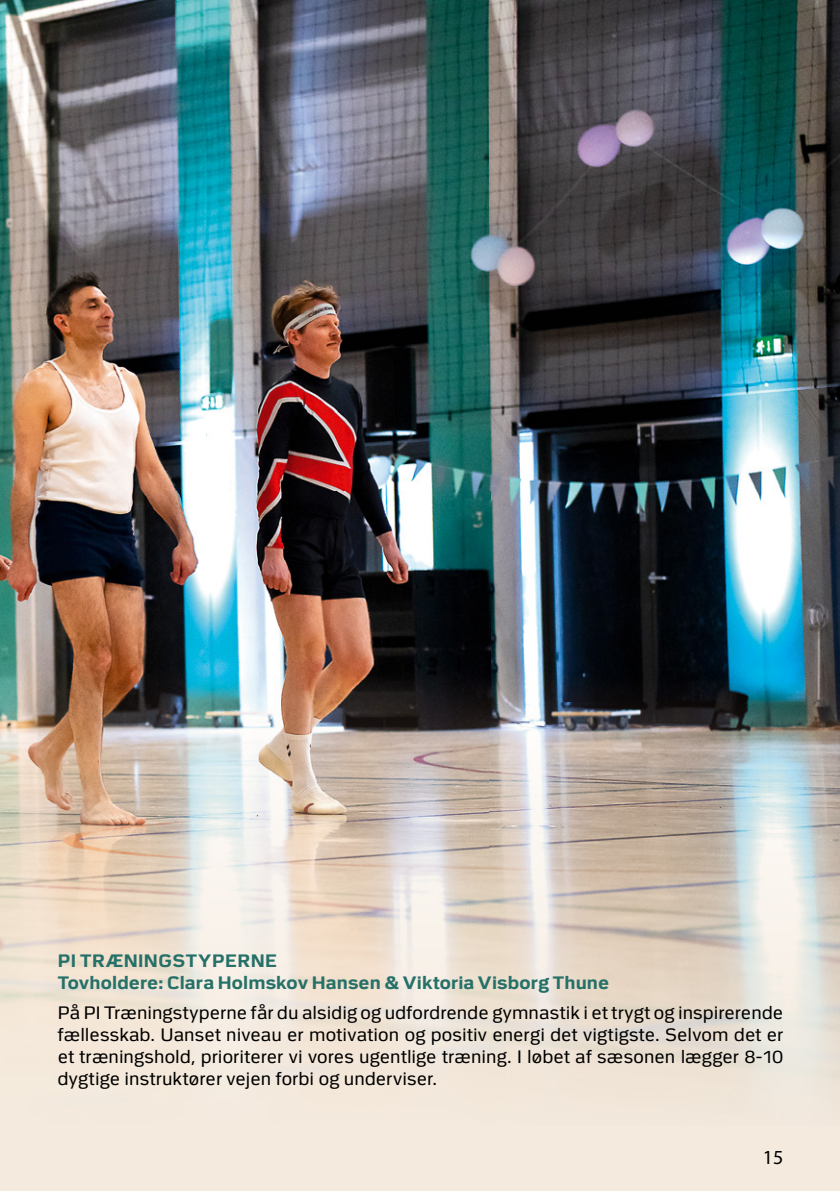
<style>
.page{position:relative;width:840px;height:1191px;background:#fff}
.page>*{position:absolute;margin:0;border:0;box-sizing:border-box;transform-origin:0 0}
.t1{font:20px "Myriad Pro";color:#000}
.t2{font:18px/22px "Politi";letter-spacing:.005em;color:#000;text-align:justify}
.t3{font:700 18px/22px "Politi";letter-spacing:.01em;color:#257068}
</style>
<div class="page">
<div style="left:0;top:0;width:839px;height:1191px;background:#f4eade"></div>
<img style="left:0;top:0;width:839px;height:1080px">
<p class="t3" style="left:58px;top:949px;width:552px">PI TRÆNINGSTYPERNE<br>Tovholdere: Clara Holmskov Hansen &amp; Viktoria Visborg Thune</p>
<p class="t2" style="left:58px;top:1001px;width:726px">På PI Træningstyperne får du alsidig og udfordrende gymnastik i et trygt og inspirerende fællesskab. Uanset niveau er motivation og positiv energi det vigtigste. Selvom det er et træningshold, prioriterer vi vores ugentlige træning. I løbet af sæsonen lægger 8-10 dygtige instruktører vejen forbi og underviser.</p>
<p class="t1" style="left:762px;top:1144px;width:22px">15</p>
</div>
